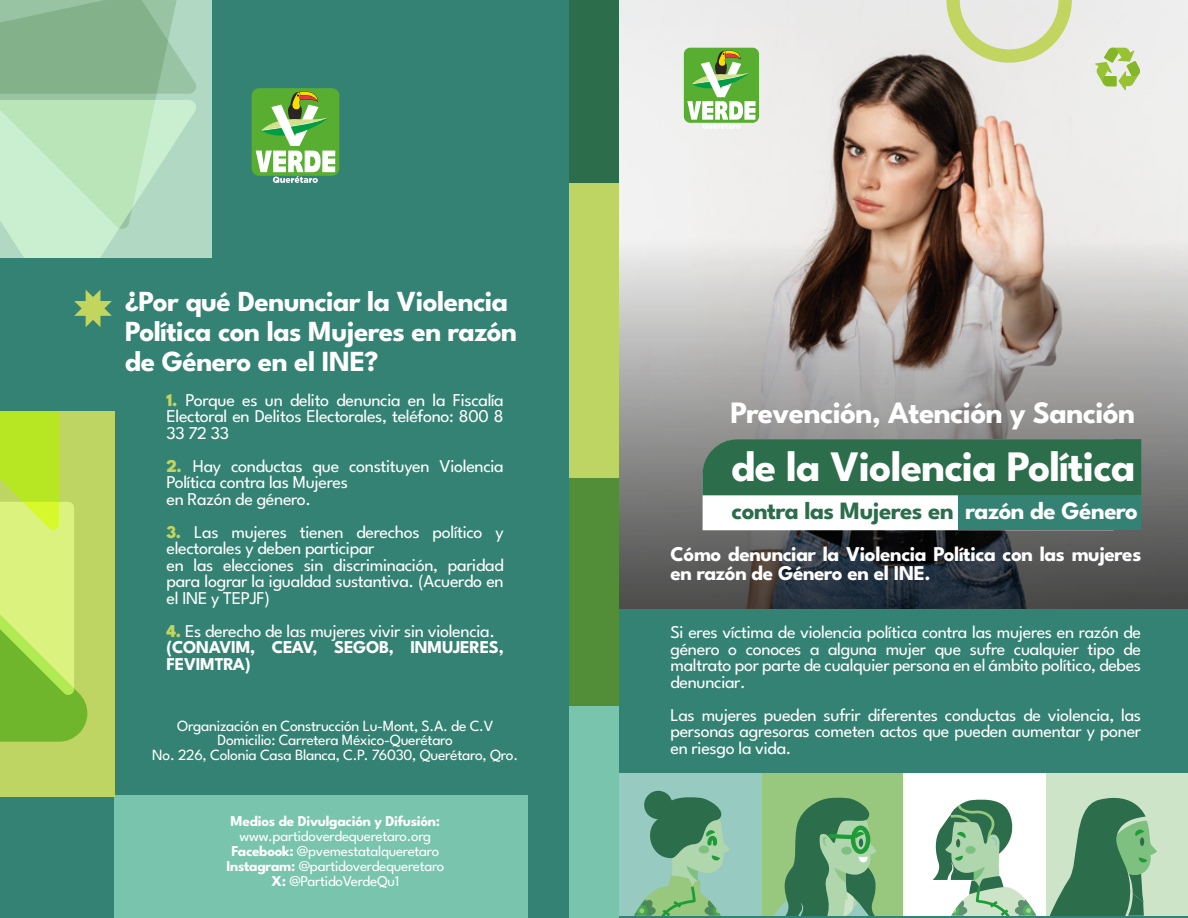
<style>
.page{position:relative;width:1188px;height:918px;background:#fff}
.page>*{position:absolute;margin:0;border:0;box-sizing:border-box;transform-origin:0 0}
.t1{font:700 43.35px "League Spartan";letter-spacing:-.02em;color:#fff}
.t2{font:700 31.05px "League Spartan";letter-spacing:-.02em;color:#fff}
.t3{font:700 29.1px/29.8px "League Spartan";letter-spacing:-.02em;color:#fff}
.t4{font:700 24.9px "League Spartan";letter-spacing:-.02em;color:#2c6d4b}
.t5{font:700 21px/19.5px "League Spartan";letter-spacing:-.02em;color:#fff}
.t6{font:18px/16.5px "League Spartan";letter-spacing:-.02em;color:#fff;text-align:justify}
.t7{font:15.6px/14.2px "League Spartan";letter-spacing:-.02em;color:#fff;text-align:center}
.t8{font:15px/15px "League Spartan";letter-spacing:-.02em;color:#fff;text-align:center}
.t9{font:700 15px "League Spartan";letter-spacing:-.02em;color:#fff}
.s1{font-weight:800;color:#c2d55d}
.s2{font-weight:700}
.s3{color:#fff}
</style>
<div class="page">
<div style="left:0;top:0;width:1010px;height:918px;background:#348273"></div>
<div style="left:115px;top:795px;width:413px;height:123px;background:#78c4ac"></div>
<div style="left:0;top:411px;width:115px;height:386px;background:#bed463"></div>
<div style="left:0;top:0;width:212px;height:258px;background:#b0d8c2"></div>
<svg style="left:0;top:411px;width:87px;height:331px"></svg>
<svg style="left:0;top:0;width:196px;height:258px"></svg>
<div style="left:596px;top:87px;width:592px;height:831px;background:#348273"></div>
<img style="left:619px;top:0;width:569px;height:234px">
<svg style="left:619px;top:234px;width:569px;height:375px;background:#8a8685"></svg>
<svg style="left:947px;top:0;width:125px;height:63px;background:#dee3bf"></svg>
<div style="left:569px;top:0;width:50px;height:184px;background:#2c6d4b"></div>
<div style="left:569px;top:184px;width:50px;height:312px;background:#bed463"></div>
<div style="left:569px;top:478px;width:50px;height:228px;background:#528d37"></div>
<div style="left:569px;top:706px;width:50px;height:212px;background:#78c4ac"></div>
<div style="left:684px;top:48px;width:75px;height:75px;background:#58ae31;border-radius:6px"></div>
<svg style="left:687px;top:50px;width:69px;height:79px"></svg>
<div style="left:252px;top:88px;width:87px;height:88px;background:#58ae31;border-radius:7px"></div>
<svg style="left:256px;top:91px;width:79px;height:92px"></svg>
<div style="left:1046px;top:774px;width:142px;height:142px;background:#cde4c8"></div>
<div style="left:762px;top:774px;width:142px;height:142px;background:#97c87d"></div>
<div style="left:619px;top:774px;width:143px;height:142px;background:#97cac0"></div>
<div style="left:904px;top:774px;width:142px;height:142px;background:#fff"></div>
<svg style="left:634px;top:791px;width:523px;height:125px"></svg>
<svg style="left:74px;top:290px;width:38px;height:37px"></svg>
<svg style="left:702px;top:439px;width:439px;height:91px;background:#64937a"></svg>
<div style="left:958px;top:495px;width:183px;height:35px;background:#348273"></div>
<svg style="left:1095px;top:48px;width:45px;height:43px;background:#c0d692"></svg>
<h3 class="t3" style="left:125px;top:284px;width:394px">¿Por qué Denunciar la Violencia<br>Política con las Mujeres en razón de Género en el INE?</h3>
<p class="t6" style="left:166px;top:390px;width:339px"><span class="s1">1.</span> Porque es un delito denuncia en la Fiscalía Electoral en Delitos Electorales, teléfono: 800 8<br>33 72 33</p>
<p class="t6" style="left:166px;top:456px;width:339px;text-align:left"><span class="s1">2.</span> Hay conductas que constituyen Violencia<br>Política contra las Mujeres<br>en Razón de género.</p>
<p class="t6" style="left:166px;top:522px;width:339px;text-align:left"><span class="s1">3.</span> Las mujeres tienen derechos político y electorales y deben participar<br>en las elecciones sin discriminación, paridad para lograr la igualdad sustantiva. (Acuerdo en el INE y TEPJF)</p>
<p class="t6" style="left:166px;top:621px;width:339px;text-align:left"><span class="s1">4.</span> Es derecho de las mujeres vivir sin violencia. <span class="s2">(CONAVIM, CEAV, SEGOB, INMUJERES,<br>FEVIMTRA)</span></p>
<p class="t7" style="left:152px;top:717px;width:367px">Organización en Construcción Lu-Mont, S.A. de C.V<br>Domicilio: Carretera México-Querétaro<br>No. 226, Colonia Casa Blanca, C.P. 76030, Querétaro, Qro.</p>
<p class="t9" style="left:231px;top:809px;width:211px">Medios de Divulgación y Difusión:</p>
<p class="t8" style="left:226px;top:827px;width:220px">www.partidoverdequeretaro.org<br><span class="s2">Facebook:</span> @pvemestatalqueretaro<br><span class="s2">Instagram:</span> @partidoverdequeretaro<br><span class="s2">X:</span> @PartidoVerdeQu1</p>
<h2 class="t2" style="left:730px;top:388px;width:406px">Prevención, Atención y Sanción</h2>
<h1 class="t1" style="left:732px;top:432px;width:405px">de la Violencia Política</h1>
<h3 class="t4" style="left:732px;top:491px;width:408px">contra las Mujeres en <span class="s3">razón de Género</span></h3>
<p class="t5" style="left:670px;top:542px;width:472px">Cómo denunciar la Violencia Política con las mujeres en razón de Género en el INE.</p>
<p class="t6" style="left:670px;top:623px;width:472px">Si eres víctima de violencia política contra las mujeres en razón de género o conoces a alguna mujer que sufre cualquier tipo de maltrato por parte de cualquier persona en el ámbito político, debes denunciar.</p>
<p class="t6" style="left:670px;top:705px;width:472px">Las mujeres pueden sufrir diferentes conductas de violencia, las personas agresoras cometen actos que pueden aumentar y poner en riesgo la vida.</p>
</div>
